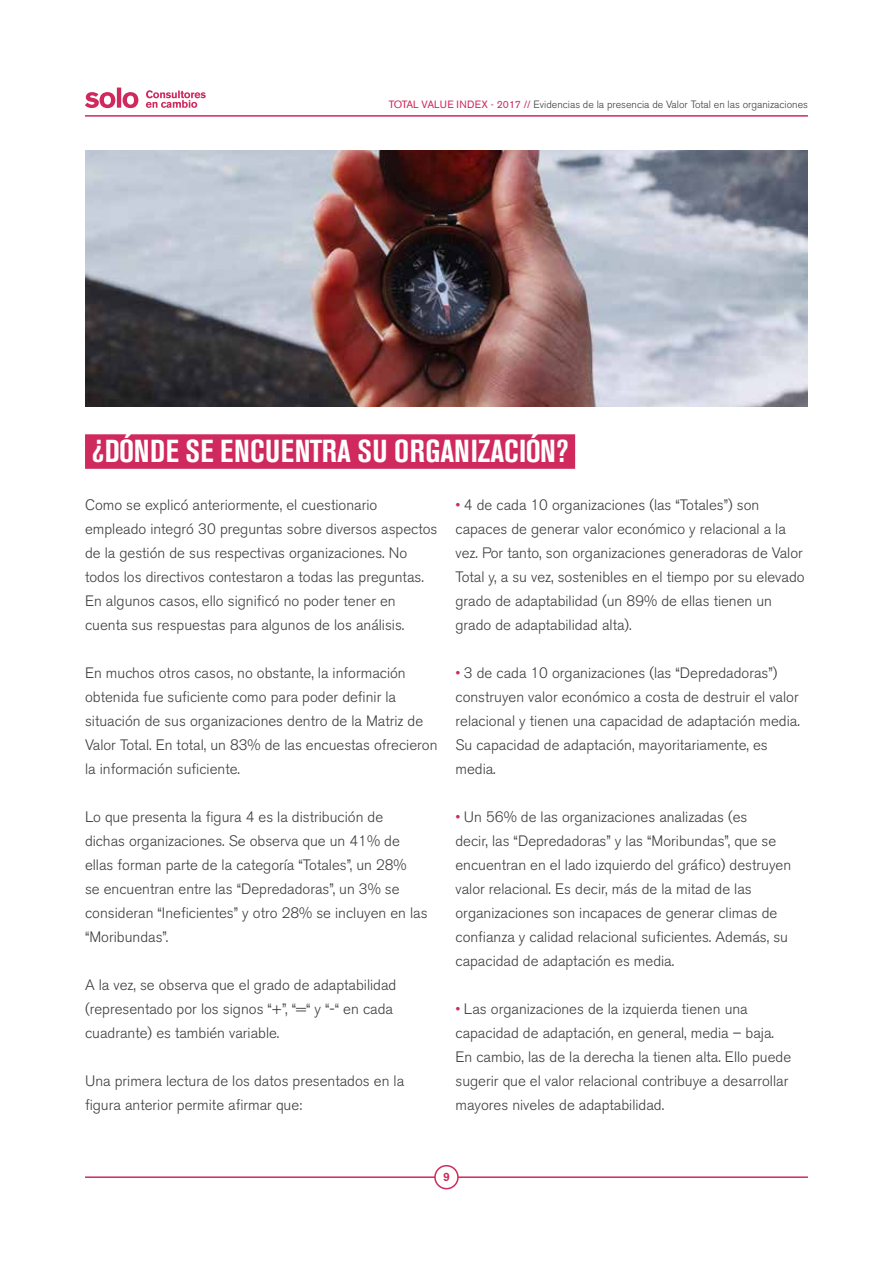
<style>
.page{position:relative;width:893px;height:1263px;background:#fff}
.page>*{position:absolute;margin:0;border:0;box-sizing:border-box;transform-origin:0 0}
.t1{font:700 condensed 31.5px "Akzidenz Grotesk BE";letter-spacing:.015em;color:#fff}
.t2{font:300 15px/24px "Akzidenz Grotesk BE";color:#3c3c3b}
.t3{font:500 12px "Akzidenz Grotesk BE";color:#cf295d}
.t4{font:300 10.5px "Akzidenz Grotesk BE";color:#3c3c3b}
.s1{font-weight:400;color:#cf295d}
.s2{color:#cf295d}
</style>
<div class="page">
<hr style="left:85px;top:1176px;width:723px;height:2px;background:#cf295d">
<hr style="left:85px;top:115px;width:723px;height:2px;background:#cf295d">
<svg style="left:85px;top:88px;width:121px;height:20px"></svg>
<div style="left:435px;top:1166px;width:23px;height:23px;background:#fff;border-radius:50%"></div>
<div style="left:434px;top:1165px;width:25px;height:24px;border:2px solid #cf295d;border-radius:50%"></div>
<img style="left:85px;top:150px;width:723px;height:257px">
<div style="left:85px;top:434px;width:490px;height:35px;background:#cf295d"></div>
<p class="t4" style="left:389px;top:99px;width:421px"><span class="s1">TOTAL VALUE INDEX - 2017 //</span> Evidencias de la presencia de Valor Total en las organizaciones</p>
<h1 class="t1" style="left:92px;top:433px;width:478px">¿DÓNDE SE ENCUENTRA SU ORGANIZACIÓN?</h1>
<p class="t2" style="left:85px;top:493px;width:354px">Como se explicó anteriormente, el cuestionario empleado integró 30 preguntas sobre diversos aspectos de la gestión de sus respectivas organizaciones. No todos los directivos contestaron a todas las preguntas.<br>En algunos casos, ello significó no poder tener en cuenta sus respuestas para algunos de los análisis.</p>
<p class="t2" style="left:85px;top:661px;width:354px">En muchos otros casos, no obstante, la información obtenida fue suficiente como para poder definir la situación de sus organizaciones dentro de la Matriz de Valor Total. En total, un 83% de las encuestas ofrecieron la información suficiente.</p>
<p class="t2" style="left:85px;top:805px;width:344px">Lo que presenta la figura 4 es la distribución de<br>dichas organizaciones. Se observa que un 41% de ellas forman parte de la categoría “Totales”, un 28%<br>se encuentran entre las “Depredadoras”, un 3% se consideran “Ineficientes” y otro 28% se incluyen en las “Moribundas”.</p>
<p class="t2" style="left:85px;top:973px;width:313px">A la vez, se observa que el grado de adaptabilidad (representado por los signos “+”, “=“ y “-“ en cada cuadrante) es también variable.</p>
<p class="t2" style="left:85px;top:1069px;width:321px">Una primera lectura de los datos presentados en la figura anterior permite afirmar que:</p>
<p class="t2" style="left:455px;top:493px;width:351px"><span class="s2">•</span> 4 de cada 10 organizaciones (las “Totales”) son capaces de generar valor económico y relacional a la vez. Por tanto, son organizaciones generadoras de Valor Total y, a su vez, sostenibles en el tiempo por su elevado grado de adaptabilidad (un 89% de ellas tienen un grado de adaptabilidad alta).</p>
<p class="t2" style="left:455px;top:661px;width:346px"><span class="s2">•</span> 3 de cada 10 organizaciones (las “Depredadoras”) construyen valor económico a costa de destruir el valor relacional y tienen una capacidad de adaptación media.<br>Su capacidad de adaptación, mayoritariamente, es media.</p>
<p class="t2" style="left:455px;top:805px;width:337px"><span class="s2">•</span> Un 56% de las organizaciones analizadas (es<br>decir, las “Depredadoras” y las “Moribundas”, que se encuentran en el lado izquierdo del gráfico) destruyen valor relacional. Es decir, más de la mitad de las organizaciones son incapaces de generar climas de confianza y calidad relacional suficientes. Además, su capacidad de adaptación es media.</p>
<p class="t2" style="left:455px;top:997px;width:337px"><span class="s2">•</span> Las organizaciones de la izquierda tienen una capacidad de adaptación, en general, media – baja.<br>En cambio, las de la derecha la tienen alta. Ello puede sugerir que el valor relacional contribuye a desarrollar mayores niveles de adaptabilidad.</p>
<p class="t3" style="left:443px;top:1169px;width:8px">9</p>
</div>
